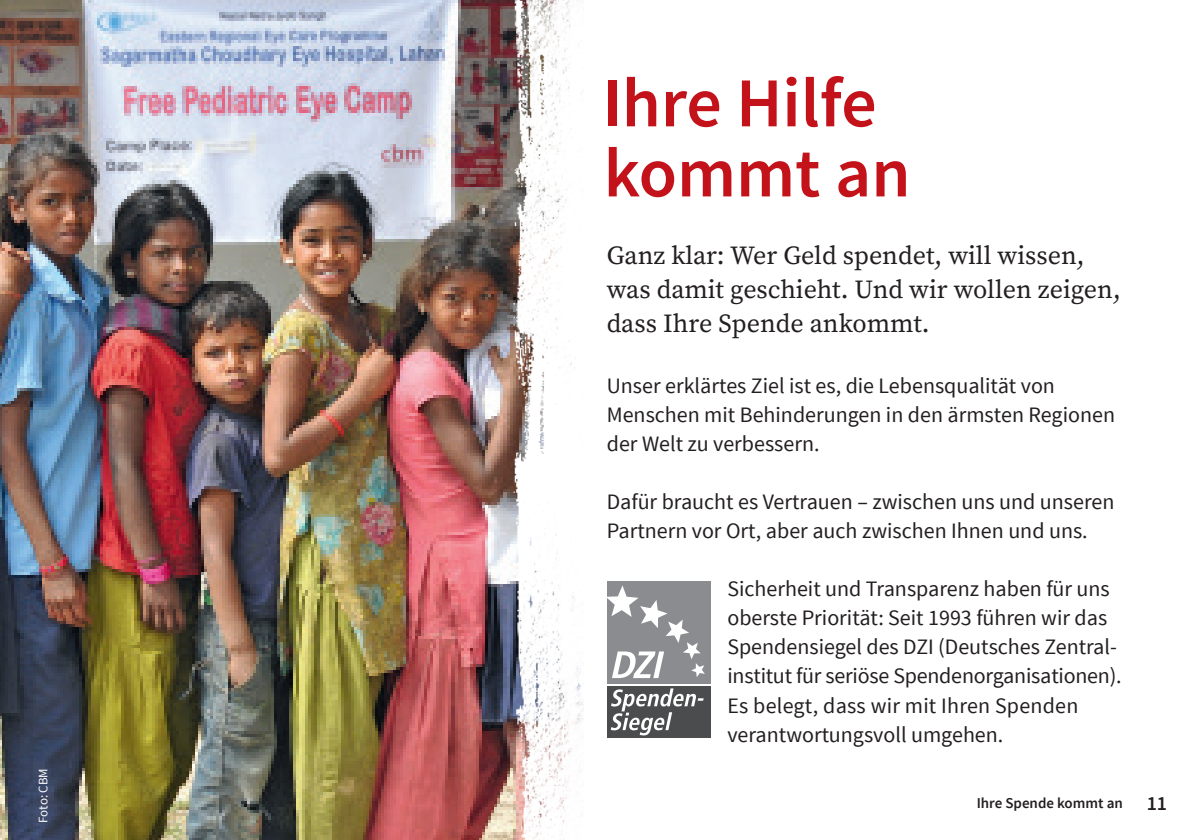
<style>
.page{position:relative;width:1191px;height:840px;background:#fff}
.page>*{position:absolute;margin:0;border:0;box-sizing:border-box;transform-origin:0 0}
.CBM-Headline_35Pt_Ro{font:600 70px "Source Sans Pro";color:#c4121a}
.CBM-Subline_13Pt{font:26px/33.8px "Source Serif Pro";color:#231f20}
.CBM-Fließtext_11Pt{font:22px/29px "Source Sans Pro";color:#231f20}
.t1{font:600 20px "Source Sans Pro";color:#231f20}
.t2{font:600 15px "Source Sans Pro";color:#231f20}
.CBM-Bildnachweis_6_5{font:13px "Source Sans Pro";color:#fff}
</style>
<div class="page">
<img style="left:0;top:0;width:507px;height:839px">
<img style="left:507px;top:0;width:113px;height:839px">
<div style="left:607px;top:580px;width:103px;height:103px;background:#8a8c8f"></div>
<div style="left:607px;top:685px;width:103px;height:52px;background:#4b4c4d"></div>
<svg style="left:611px;top:688px;width:92px;height:47px"></svg>
<svg style="left:607px;top:585px;width:98px;height:92px"></svg>
<p class="CBM-Bildnachweis_6_5" style="left:35px;top:822px;width:56px;rotate:-90deg">Foto: CBM</p>
<p class="CBM-Headline_35Pt_Ro" style="left:602px;top:59px;width:276px">Ihre Hilfe</p>
<p class="CBM-Headline_35Pt_Ro" style="left:603px;top:129px;width:308px">kommt an</p>
<p class="CBM-Subline_13Pt" style="left:607px;top:239px;width:515px">Ganz klar: Wer Geld spendet, will wissen, was damit geschieht. Und wir wollen zeigen, dass Ihre Spende ankommt.</p>
<p class="CBM-Fließtext_11Pt" style="left:607px;top:371px;width:510px">Unser erklärtes Ziel ist es, die Lebensqualität von<br>Menschen mit Behinderungen in den ärmsten Regionen der Welt zu verbessern.</p>
<p class="CBM-Fließtext_11Pt" style="left:607px;top:487px;width:509px">Dafür braucht es Vertrauen – zwischen uns und unseren<br>Partnern vor Ort, aber auch zwischen Ihnen und uns.</p>
<p class="CBM-Fließtext_11Pt" style="left:727px;top:574px;width:396px">Sicherheit und Transparenz haben für uns oberste Priorität: Seit 1993 führen wir das Spendensiegel des DZI (Deutsches Zentral&shy;institut für seriöse Spendenorganisationen).<br>Es belegt, dass wir mit Ihren Spenden verantwortungsvoll umgehen.</p>
<p class="t2" style="left:976px;top:792px;width:148px">Ihre Spende kommt an</p>
<p class="t1" style="left:1146px;top:789px;width:22px">11</p>
</div>
